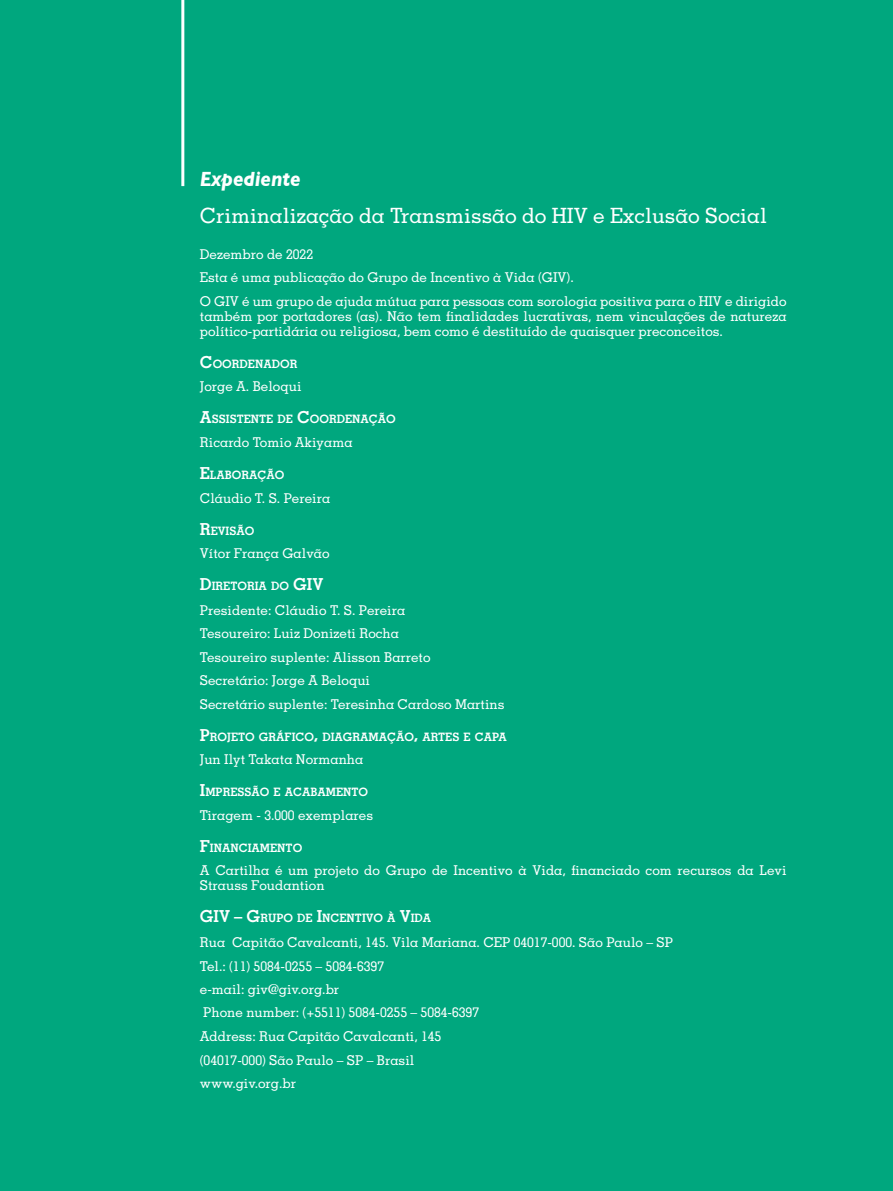
<style>
.page{position:relative;width:893px;height:1191px;background:#00a77e}
.page>*{position:absolute;margin:0;border:0;box-sizing:border-box;transform-origin:0 0}
.T1_corpo{font:500 21px/36.3px "Memphis LT Std";color:#fff}
.T1_corpo-2{font:500 13.5px/23.5px "Memphis LT Std";color:#fff}
.T1_corpo-3{font:700 11.55px "Memphis LT Std";color:#fff}
.s1{font-family:"Gill Sans";font-weight:700;font-style:italic}
.s2{font-size:16.5px}
</style>
<div class="page">
<hr style="left:181px;top:0;width:3px;height:186px;background:#fff">
<p class="T1_corpo" style="left:200px;top:161px;width:569px"><span class="s1">Expediente<br></span>Criminalização da Transmissão do HIV e Exclusão Social</p>
<p class="T1_corpo-2" style="left:200px;top:242px;width:588px">Dezembro de 2022<br>Esta é uma publicação do Grupo de Incentivo à Vida (GIV).<br>O GIV é um grupo de ajuda mútua para pessoas com sorologia positiva para o HIV e dirigido</p>
<p class="T1_corpo-2" style="left:200px;top:308px;width:588px;line-height:15px">também por portadores (as). Não tem finalidades lucrativas, nem vinculações de natureza político-partidária ou religiosa, bem como é destituído de quaisquer preconceitos.</p>
<p class="T1_corpo-3" style="left:200px;top:356px;width:99px"><span class="s2">C</span>OORDENADOR</p>
<p class="T1_corpo-2" style="left:200px;top:375px;width:103px">Jorge A. Beloqui</p>
<p class="T1_corpo-3" style="left:200px;top:412px;width:197px"><span class="s2">A</span>SSISTENTE DE <span class="s2">C</span>OORDENAÇÃO</p>
<p class="T1_corpo-2" style="left:200px;top:430px;width:154px">Ricardo Tomio Akiyama</p>
<p class="T1_corpo-3" style="left:200px;top:467px;width:86px"><span class="s2">E</span>LABORAÇÃO</p>
<p class="T1_corpo-2" style="left:200px;top:486px;width:132px">Cláudio T. S. Pereira</p>
<p class="T1_corpo-3" style="left:200px;top:523px;width:56px"><span class="s2">R</span>EVISÃO</p>
<p class="T1_corpo-2" style="left:200px;top:541px;width:131px">Vítor França Galvão</p>
<p class="T1_corpo-3" style="left:200px;top:578px;width:125px"><span class="s2">D</span>IRETORIA DO <span class="s2">GIV</span></p>
<p class="T1_corpo-2" style="left:200px;top:598px;width:306px">Presidente: Cláudio T. S. Pereira<br>Tesoureiro: Luiz Donizeti Rocha<br>Tesoureiro suplente: Alisson Barreto<br>Secretário: Jorge A Beloqui<br>Secretário suplente: Teresinha Cardoso Martins</p>
<p class="T1_corpo-3" style="left:200px;top:729px;width:308px"><span class="s2">P</span>ROJETO GRÁFICO<span class="s2">,</span> DIAGRAMAÇÃO<span class="s2">,</span> ARTES E CAPA</p>
<p class="T1_corpo-2" style="left:200px;top:747px;width:165px">Jun Ilyt Takata Normanha</p>
<p class="T1_corpo-3" style="left:200px;top:785px;width:170px"><span class="s2">I</span>MPRESSÃO E ACABAMENTO</p>
<p class="T1_corpo-2" style="left:200px;top:803px;width:175px">Tiragem - 3.000 exemplares</p>
<p class="T1_corpo-3" style="left:200px;top:840px;width:104px"><span class="s2">F</span>INANCIAMENTO</p>
<p class="T1_corpo-2" style="left:200px;top:863px;width:588px;line-height:15px">A Cartilha é um projeto do Grupo de Incentivo à Vida, financiado com recursos da Levi<br>Strauss Foudantion</p>
<p class="T1_corpo-3" style="left:200px;top:911px;width:233px"><span class="s2">GIV – G</span>RUPO DE <span class="s2">I</span>NCENTIVO À <span class="s2">V</span>IDA</p>
<p class="T1_corpo-2" style="left:200px;top:930px;width:475px;line-height:23.1px">Rua Capitão Cavalcanti, 145. Vila Mariana. CEP 04017-000. São Paulo – SP Tel.: (11) 5084-0255 – 5084-6397<br>e-mail: giv@giv.org.br<br>Phone number: (+5511) 5084-0255 – 5084-6397</p>
<p class="T1_corpo-2" style="left:200px;top:1024px;width:243px">Address: Rua Capitão Cavalcanti, 145 (04017-000) São Paulo – SP – Brasil www.giv.org.br</p>
</div>
